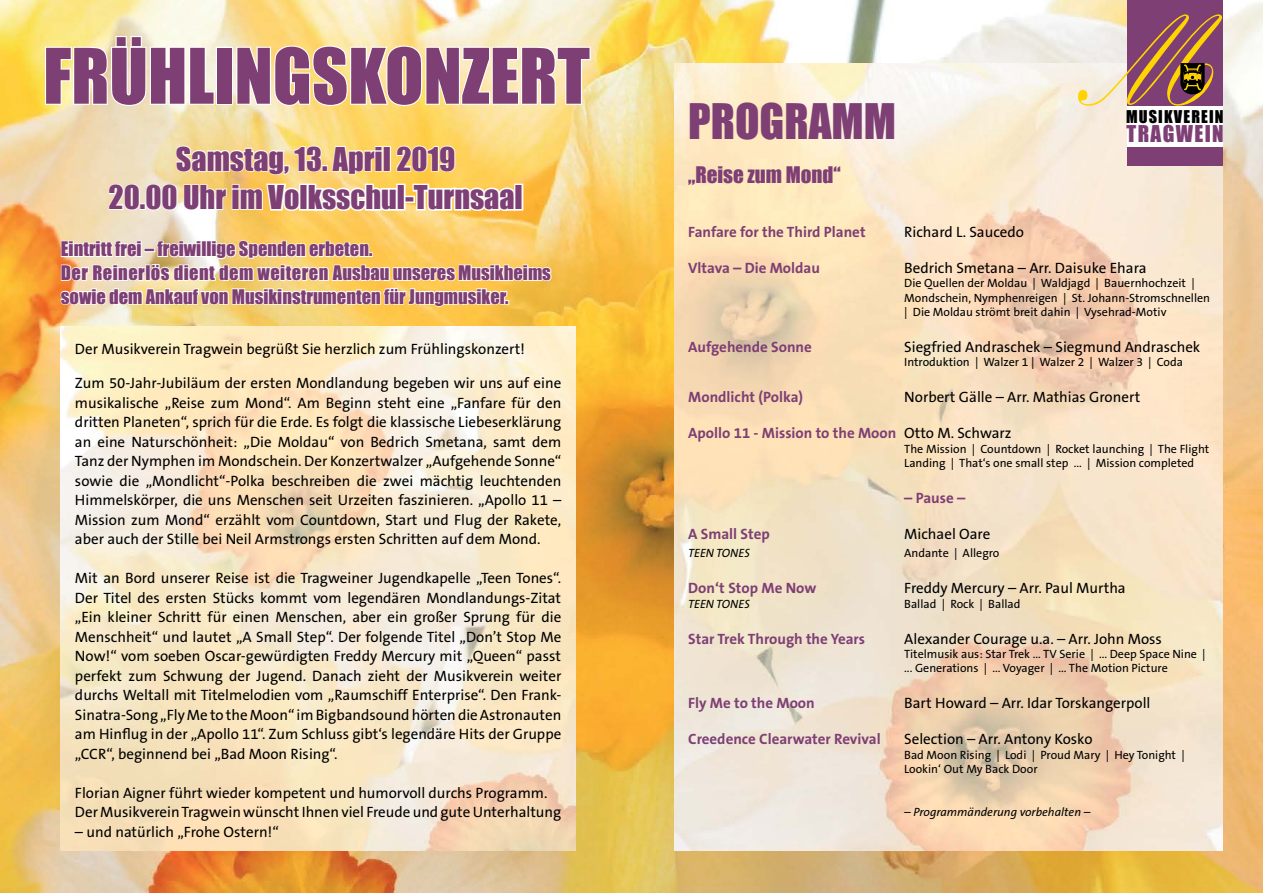
<style>
.page{position:relative;width:1263px;height:893px;background:#fff}
.page>*{position:absolute;margin:0;border:0;box-sizing:border-box;transform-origin:0 0}
.t1{font:70.65px "Impact";color:#7e3f74}
.t2{font:45px "Impact";color:#7e3f74}
.t3{font:30.15px/38.2px "Impact";color:#7e3f74;text-align:center}
.t4{font:21.3px "Impact";letter-spacing:.065em;color:#7e3f74}
.t5{font:21px "Impact";color:#7e3f74}
.t6{font:18.45px/23.7px "Impact";color:#7e3f74}
.t7{font:16.2px "Impact";letter-spacing:.07em;color:#000}
.t8{font:15px/19.5px "The Sans B5 Plain";color:#000;text-align:justify}
.t9{font:700 15px "The Sans B7";color:#7e3f74}
.t10{font:12px/14.4px "The Sans B5 Plain";color:#000}
.t11{font:italic 12px "The Sans B5 Plain";color:#000}
.s1{font-family:"The Sans B5 Plain";font-weight:400;color:#000}
</style>
<div class="page">
<img style="left:0;top:0;width:1263px;height:893px">
<svg style="left:44px;top:35px;width:172px;height:72px"></svg>
<div style="left:216px;top:47px;width:17px;height:58px;border:2px solid #fff"></div>
<svg style="left:235px;top:44px;width:357px;height:63px"></svg>
<img style="left:61px;top:326px;width:514px;height:524px">
<img style="left:674px;top:63px;width:549px;height:787px">
<div style="left:1127px;top:105px;width:96px;height:44px;background:#fff"></div>
<div style="left:1127px;top:0;width:96px;height:105px;background:#7e3f74"></div>
<div style="left:1127px;top:147px;width:96px;height:19px;background:#7e3f74"></div>
<svg style="left:1078px;top:14px;width:144px;height:92px"></svg>
<svg style="left:59px;top:137px;width:494px;height:189px"></svg>
<h1 class="t1" style="left:43px;top:32px;width:548px">FRÜHLINGSKONZERT</h1>
<h3 class="t3" style="left:109px;top:140px;width:416px">Samstag, 13. April 2019<br>20.00 Uhr im Volksschul-Turnsaal</h3>
<p class="t6" style="left:61px;top:237px;width:491px">Eintritt frei – freiwillige Spenden erbeten.<br>Der Reinerlös dient dem weiteren Ausbau unseres Musikheims sowie dem Ankauf von Musikinstrumenten für Jungmusiker.</p>
<p class="t8" style="left:75px;top:339px;width:452px">Der Musikverein Tragwein begrüßt Sie herzlich zum Frühlingskonzert!</p>
<p class="t8" style="left:75px;top:374px;width:488px">Zum 50-Jahr-Jubiläum der ersten Mondlandung begeben wir uns auf eine musikalische „Reise zum Mond“. Am Beginn steht eine „Fanfare für den dritten Planeten“, sprich für die Erde. Es folgt die klassische Liebeserklärung an eine Naturschönheit: „Die Moldau“ von Bedrich Smetana, samt dem Tanz der Nymphen im Mondschein. Der Konzertwalzer „Aufgehende Sonne“ sowie die „Mondlicht“-Polka beschreiben die zwei mächtig leuchtenden Himmelskörper, die uns Menschen seit Urzeiten faszinieren. „Apollo 11 – Mission zum Mond“ erzählt vom Countdown, Start und Flug der Rakete, aber auch der Stille bei Neil Armstrongs ersten Schritten auf dem Mond.</p>
<p class="t8" style="left:75px;top:569px;width:488px">Mit an Bord unserer Reise ist die Tragweiner Jugendkapelle „Teen Tones“.<br>Der Titel des ersten Stücks kommt vom legendären Mondlandungs-Zitat „Ein kleiner Schritt für einen Menschen, aber ein großer Sprung für die Menschheit“ und lautet „A Small Step“. Der folgende Titel „Don’t Stop Me Now!“ vom soeben Oscar-gewürdigten Freddy Mercury mit „Queen“ passt perfekt zum Schwung der Jugend. Danach zieht der Musikverein weiter durchs Weltall mit Titelmelodien vom „Raumschiff Enterprise“. Den Frank-Sinatra-Song „Fly Me to the Moon“ im Bigbandsound hörten die Astronauten am Hinflug in der „Apollo 11“. Zum Schluss gibt‘s legendäre Hits der Gruppe „CCR“, beginnend bei „Bad Moon Rising“.</p>
<p class="t8" style="left:75px;top:783px;width:488px">Florian Aigner führt wieder kompetent und humorvoll durchs Programm.<br>Der Musikverein Tragwein wünscht Ihnen viel Freude und gute Unterhaltung</p>
<p class="t8" style="left:75px;top:822px;width:205px">– und natürlich „Frohe Ostern!“</p>
<h2 class="t2" style="left:688px;top:94px;width:209px">PROGRAMM</h2>
<p class="t7" style="left:1126px;top:106px;width:99px">MUSIKVEREIN</p>
<h3 class="t4" style="left:1126px;top:120px;width:99px">TRAGWEIN</h3>
<h3 class="t5" style="left:688px;top:162px;width:154px">„Reise zum Mond“</h3>
<p class="t9" style="left:688px;top:224px;width:179px">Fanfare for the Third Planet</p>
<p class="t8" style="left:904px;top:223px;width:121px">Richard L. Saucedo</p>
<p class="t9" style="left:688px;top:260px;width:133px">Vltava – Die Moldau</p>
<p class="t8" style="left:904px;top:259px;width:244px">Bedrich Smetana – Arr. Daisuke Ehara</p>
<p class="t10" style="left:904px;top:276px;width:307px">Die Quellen der Moldau | Waldjagd | Bauernhochzeit |<br>Mondschein, Nymphenreigen | St. Johann-Stromschnellen | Die Moldau strömt breit dahin | Vysehrad-Motiv</p>
<p class="t9" style="left:688px;top:339px;width:125px">Aufgehende Sonne</p>
<p class="t8" style="left:904px;top:338px;width:298px">Siegfried Andraschek – Siegmund Andraschek</p>
<p class="t10" style="left:904px;top:356px;width:280px">Introduktion | Walzer 1 | Walzer 2 | Walzer 3 | Coda</p>
<p class="t9" style="left:688px;top:389px;width:117px">Mondlicht (Polka)</p>
<p class="t8" style="left:904px;top:388px;width:237px">Norbert Gälle – Arr. Mathias Gronert</p>
<p class="t9" style="left:688px;top:425px;width:325px">Apollo 11 - Mission to the Moon <span class="s1">Otto M. Schwarz</span></p>
<p class="t10" style="left:904px;top:442px;width:307px">The Mission | Countdown | Rocket launching | The Flight<br>Landing | That‘s one small step ... | Mission completed</p>
<p class="t9" style="left:904px;top:490px;width:63px">– Pause –</p>
<p class="t9" style="left:688px;top:526px;width:83px">A Small Step</p>
<p class="t8" style="left:904px;top:525px;width:88px">Michael Oare</p>
<p class="t11" style="left:688px;top:547px;width:63px">TEEN TONES</p>
<p class="t10" style="left:904px;top:546px;width:97px">Andante | Allegro</p>
<p class="t9" style="left:688px;top:580px;width:130px">Don‘t Stop Me Now</p>
<p class="t8" style="left:904px;top:579px;width:223px">Freddy Mercury – Arr. Paul Murtha</p>
<p class="t11" style="left:688px;top:597px;width:63px">TEEN TONES</p>
<p class="t10" style="left:904px;top:597px;width:118px">Ballad | Rock | Ballad</p>
<p class="t9" style="left:688px;top:631px;width:178px">Star Trek Through the Years</p>
<p class="t8" style="left:904px;top:629px;width:259px">Alexander Courage u.a. – Arr. John Moss</p>
<p class="t10" style="left:904px;top:647px;width:303px">Titelmusik aus: Star Trek ... TV Serie | ... Deep Space Nine | ... Generations | ... Voyager | ... The Motion Picture</p>
<p class="t9" style="left:688px;top:695px;width:128px">Fly Me to the Moon</p>
<p class="t8" style="left:904px;top:694px;width:248px">Bart Howard – Arr. Idar Torskangerpoll</p>
<p class="t9" style="left:688px;top:731px;width:194px">Creedence Clearwater Revival</p>
<p class="t8" style="left:904px;top:730px;width:190px">Selection – Arr. Antony Kosko</p>
<p class="t10" style="left:904px;top:748px;width:282px">Bad Moon Rising | Lodi | Proud Mary | Hey Tonight |<br>Lookin‘ Out My Back Door</p>
<p class="t11" style="left:904px;top:806px;width:188px">– Programmänderung vorbehalten –</p>
</div>
